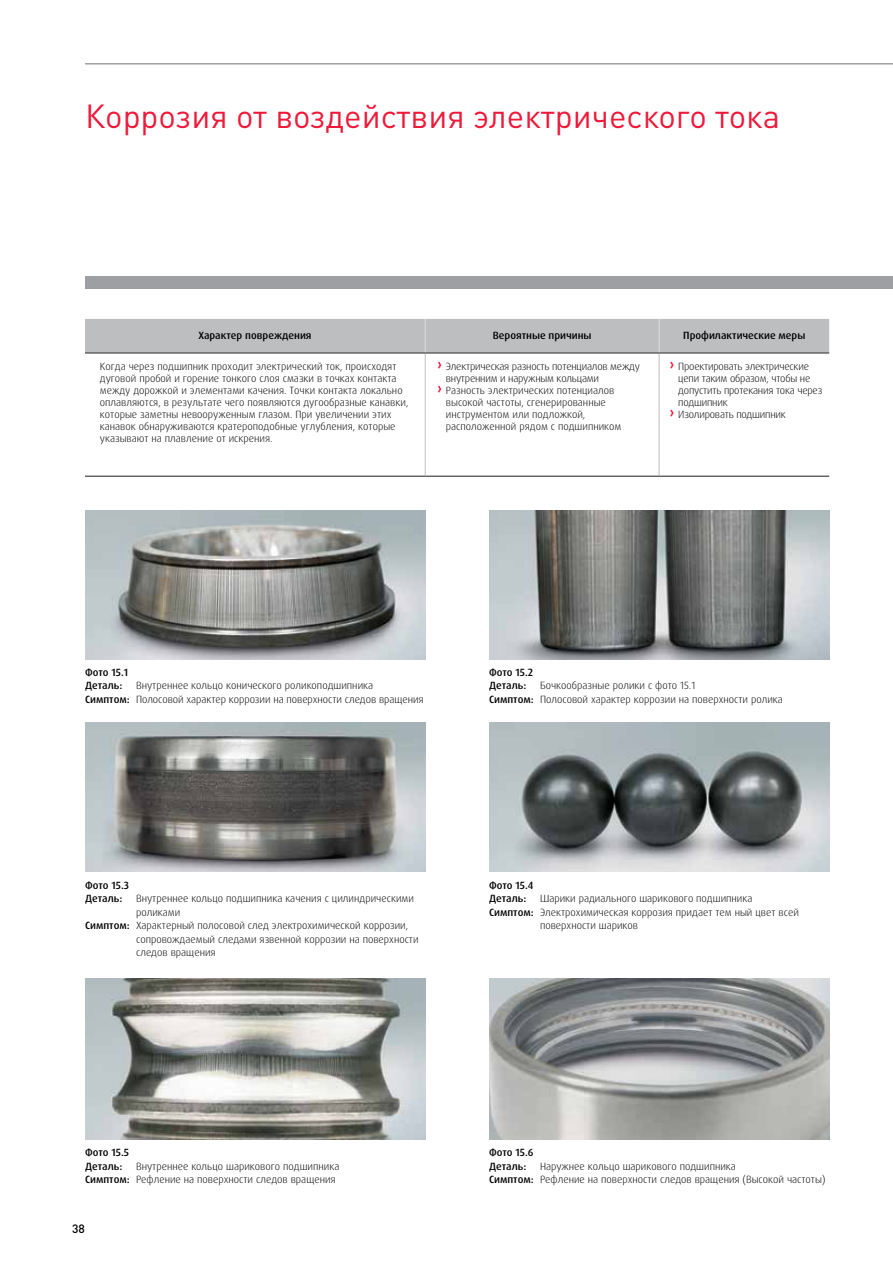
<style>
.page{position:relative;width:893px;height:1263px;background:#fff}
.page>*{position:absolute;margin:0;border:0;box-sizing:border-box;transform-origin:0 0}
.t1{font:33px "DIN Pro";color:#ed1a3b}
.t2{font:500 12px "DIN Pro";color:#000}
.t3{font:300 10.5px/12px "Dax Pro";color:#000}
.t4{font:300 10.5px "Dax Pro";letter-spacing:-.02em;color:#000}
.t5{font:500 10.5px/13.5px "Dax Pro";color:#000}
.s1{font-weight:700;font-size:14.25px;color:#ed1a3b}
.s2{font-weight:500}
</style>
<div class="page">
<div style="left:85px;top:319px;width:744px;height:33px;background:#bcbec0"></div>
<hr style="left:425px;top:354px;width:1px;height:121px;background:#bcbec0">
<hr style="left:659px;top:354px;width:1px;height:121px;background:#bcbec0">
<hr style="left:425px;top:319px;width:1px;height:33px;background:#dcddde">
<hr style="left:659px;top:319px;width:1px;height:33px;background:#dcddde">
<hr style="left:85px;top:352px;width:340px;height:2px;background:#636466">
<hr style="left:85px;top:475px;width:340px;height:2px;background:#636466">
<hr style="left:425px;top:352px;width:234px;height:2px;background:#636466">
<hr style="left:425px;top:475px;width:234px;height:2px;background:#636466">
<hr style="left:659px;top:352px;width:170px;height:2px;background:#636466">
<hr style="left:659px;top:475px;width:170px;height:2px;background:#636466">
<img style="left:85px;top:978px;width:340px;height:162px">
<img style="left:489px;top:978px;width:340px;height:162px">
<img style="left:85px;top:723px;width:340px;height:149px">
<img style="left:489px;top:723px;width:340px;height:149px">
<img style="left:85px;top:510px;width:340px;height:149px">
<img style="left:489px;top:510px;width:340px;height:149px">
<hr style="left:85px;top:63px;width:808px;height:2px;background:#9d9fa2">
<div style="left:85px;top:276px;width:808px;height:13px;background:#9d9fa2"></div>
<h1 class="t1" style="left:85px;top:93px;width:696px">Коррозия от воздействия электрического тока</h1>
<p class="t5" style="left:198px;top:329px;width:115px">Характер повреждения</p>
<p class="t5" style="left:493px;top:329px;width:100px">Вероятные причины</p>
<p class="t5" style="left:683px;top:329px;width:124px">Профилактические меры</p>
<p class="t3" style="left:100px;top:360px;width:310px">Когда через подшипник проходит электрический ток, происходят дуговой пробой и горение тонкого слоя смазки в точках контакта между дорожкой и элементами качения. Точки контакта локально оплавляются, в результате чего появляются дугообразные канавки, которые заметны невооруженным глазом. При увеличении этих канавок обнаруживаются кратероподобные углубления, которые указывают на плавление от искрения.</p>
<p class="t4" style="left:670px;top:359px;width:141px"><span class="s1">›</span> Проектировать электрические</p>
<p class="t4" style="left:678px;top:371px;width:134px">цепи таким образом, чтобы не</p>
<p class="t4" style="left:678px;top:383px;width:146px">допустить протекания тока через</p>
<p class="t4" style="left:678px;top:395px;width:51px">подшипник</p>
<p class="t4" style="left:670px;top:407px;width:118px"><span class="s1">›</span> Изолировать подшипник</p>
<p class="t4" style="left:437px;top:359px;width:204px"><span class="s1">›</span> Электрическая разность потенциалов между</p>
<p class="t4" style="left:446px;top:371px;width:155px">внутренним и наружным кольцами</p>
<p class="t3" style="left:437px;top:384px;width:179px"><span class="s1">›</span> Разность электрических потенциалов</p>
<p class="t3" style="left:446px;top:396px;width:162px">высокой частоты, сгенерированные</p>
<p class="t3" style="left:446px;top:408px;width:141px">инструментом или подложкой,</p>
<p class="t3" style="left:446px;top:420px;width:177px">расположенной рядом с подшипником</p>
<p class="t5" style="left:85px;top:666px;width:45px">Фото 15.1<br>Деталь:</p>
<p class="t3" style="left:85px;top:679px;width:340px;line-height:13.5px;text-align:center">Внутреннее кольцо конического роликоподшипника<br><span class="s2">Симптом:</span> Полосовой характер коррозии на поверхности cледов вращения</p>
<p class="t5" style="left:489px;top:666px;width:46px">Фото 15.2<br>Деталь:</p>
<p class="t3" style="left:489px;top:679px;width:295px;line-height:13.5px;text-indent:51px">Бочкообразные ролики с фото 15.1<br><span class="s2">Симптом:</span> Полосовой характер коррозии на поверхности ролика</p>
<p class="t5" style="left:85px;top:878px;width:46px">Фото 15.3<br>Деталь:</p>
<p class="t3" style="left:136px;top:892px;width:279px">Внутреннее кольцо подшипника качения с цилиндрическими</p>
<p class="t3" style="left:136px;top:906px;width:46px">роликами</p>
<p class="t3" style="left:85px;top:919px;width:325px"><span class="s2">Симптом:</span> Характерный полосовой след электрохимической коррозии,</p>
<p class="t3" style="left:136px;top:933px;width:284px">сопровождаемый следами язвенной коррозии на поверхности</p>
<p class="t3" style="left:136px;top:946px;width:81px">cледов вращения</p>
<p class="t5" style="left:489px;top:878px;width:46px">Фото 15.4<br>Деталь:</p>
<p class="t3" style="left:540px;top:892px;width:214px">Шарики радиального шарикового подшипника</p>
<p class="t3" style="left:489px;top:906px;width:311px"><span class="s2">Симптом:</span> Электрохимическая коррозия придает тем ный цвет всей</p>
<p class="t3" style="left:540px;top:919px;width:100px">поверхности шариков</p>
<p class="t5" style="left:85px;top:1146px;width:46px">Фото 15.5<br>Деталь:</p>
<p class="t3" style="left:85px;top:1159px;width:256px;line-height:13.5px;text-indent:51px">Внутреннее кольцо шарикового подшипника<br><span class="s2">Симптом:</span> Рефление на поверхности cледов вращения</p>
<p class="t2" style="left:72px;top:1221px;width:14px">38</p>
<p class="t5" style="left:489px;top:1146px;width:46px">Фото 15.6<br>Деталь:</p>
<p class="t3" style="left:489px;top:1159px;width:338px;line-height:13.5px;text-indent:51px">Наружнее кольцо шарикового подшипника<br><span class="s2">Симптом:</span> Рефление на поверхности cледов вращения (Высокой частоты)</p>
</div>
